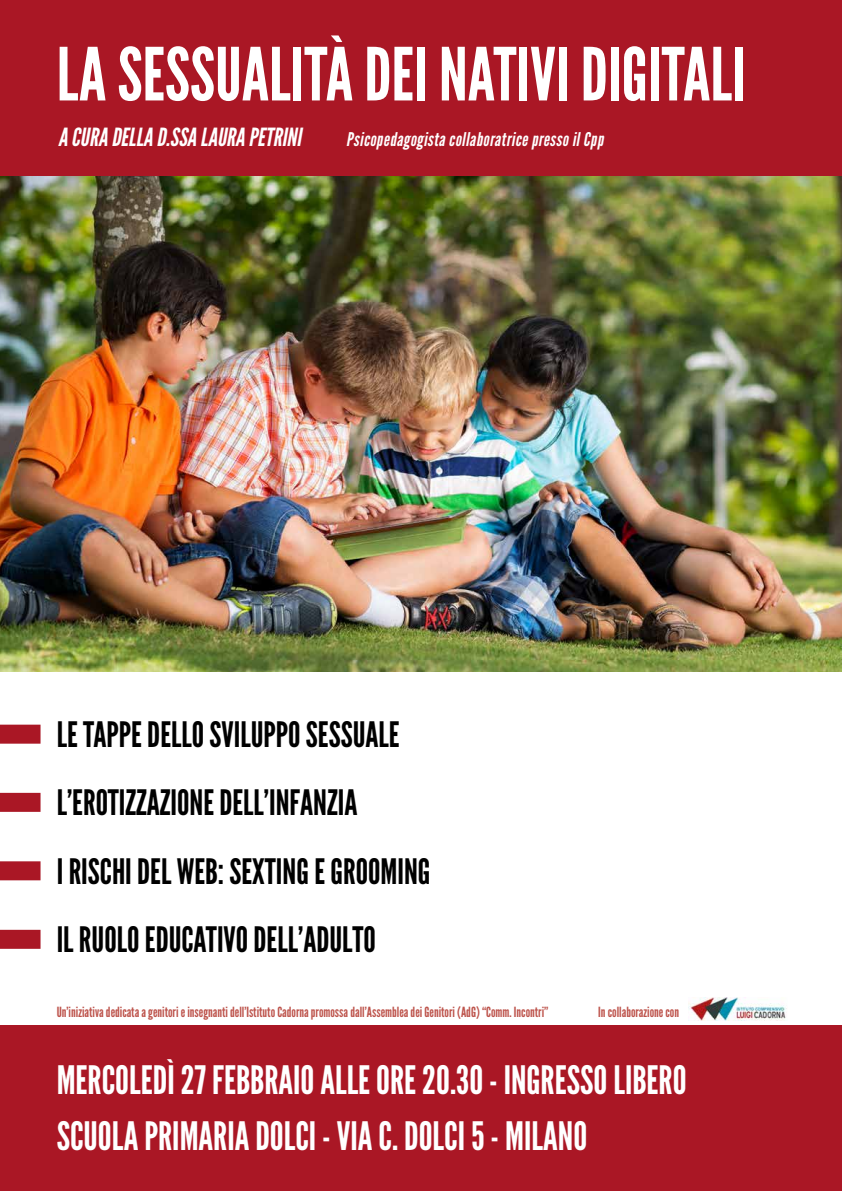
<style>
.page{position:relative;width:842px;height:1191px;background:#fff}
.page>*{position:absolute;margin:0;border:0;box-sizing:border-box;transform-origin:0 0}
.t1{font:73px "League Gothic";color:#fff}
.t2{font:39.1px/56px "League Gothic";color:#fff}
.t3{font:35px/68.4px "League Gothic";color:#000}
.t4{font:italic 25px "League Gothic";color:#fff}
.t5{font:italic 18.9px "League Gothic";color:#fff}
.t6{font:14px "League Gothic";color:#bd534b}
</style>
<div class="page">
<div style="left:0;top:724px;width:41px;height:19px;background:#aa1725"></div>
<div style="left:0;top:793px;width:41px;height:19px;background:#aa1725"></div>
<div style="left:0;top:861px;width:41px;height:19px;background:#aa1725"></div>
<div style="left:0;top:929px;width:41px;height:19px;background:#aa1725"></div>
<div style="left:0;top:0;width:842px;height:218px;background:#aa1725"></div>
<div style="left:0;top:1025px;width:842px;height:166px;background:#aa1725"></div>
<img style="left:688px;top:997px;width:99px;height:23px">
<img style="left:0;top:176px;width:842px;height:495px">
<h1 class="t1" style="left:57px;top:33px;width:690px">LA SESSUALITÀ DEI NATIVI DIGITALI</h1>
<h3 class="t4" style="left:58px;top:123px;width:250px">ACURADELLAD.SSALAURAPETRINI</h3>
<h3 class="t5" style="left:346px;top:129px;width:263px">Psicopedagogista collaboratrice presso ilCpp</h3>
<h3 class="t3" style="left:57px;top:700px;width:375px">LE TAPPE DELLO SVILUPPO SESSUALE L’EROTIZZAZIONE DELL’INFANZIA<br>I RISCHI DEL WEB: SEXTING E GROOMING IL RUOLO EDUCATIVO DELL’ADULTO</h3>
<p class="t6" style="left:57px;top:1004px;width:493px">Un’iniziativa dedicata a genitori e insegnanti dell’Istituto Cadorna promossa dall’Assemblea dei Genitori (AdG) “Comm. Incontri”</p>
<p class="t6" style="left:598px;top:1004px;width:82px">In collaborazione con</p>
<h2 class="t2" style="left:57px;top:1052px;width:631px">MERCOLEDÌ 27 FEBBRAIO ALLE ORE 20.30 - INGRESSO LIBERO<br>SCUOLA PRIMARIA DOLCI - VIA C. DOLCI 5 - MILANO</h2>
</div>
